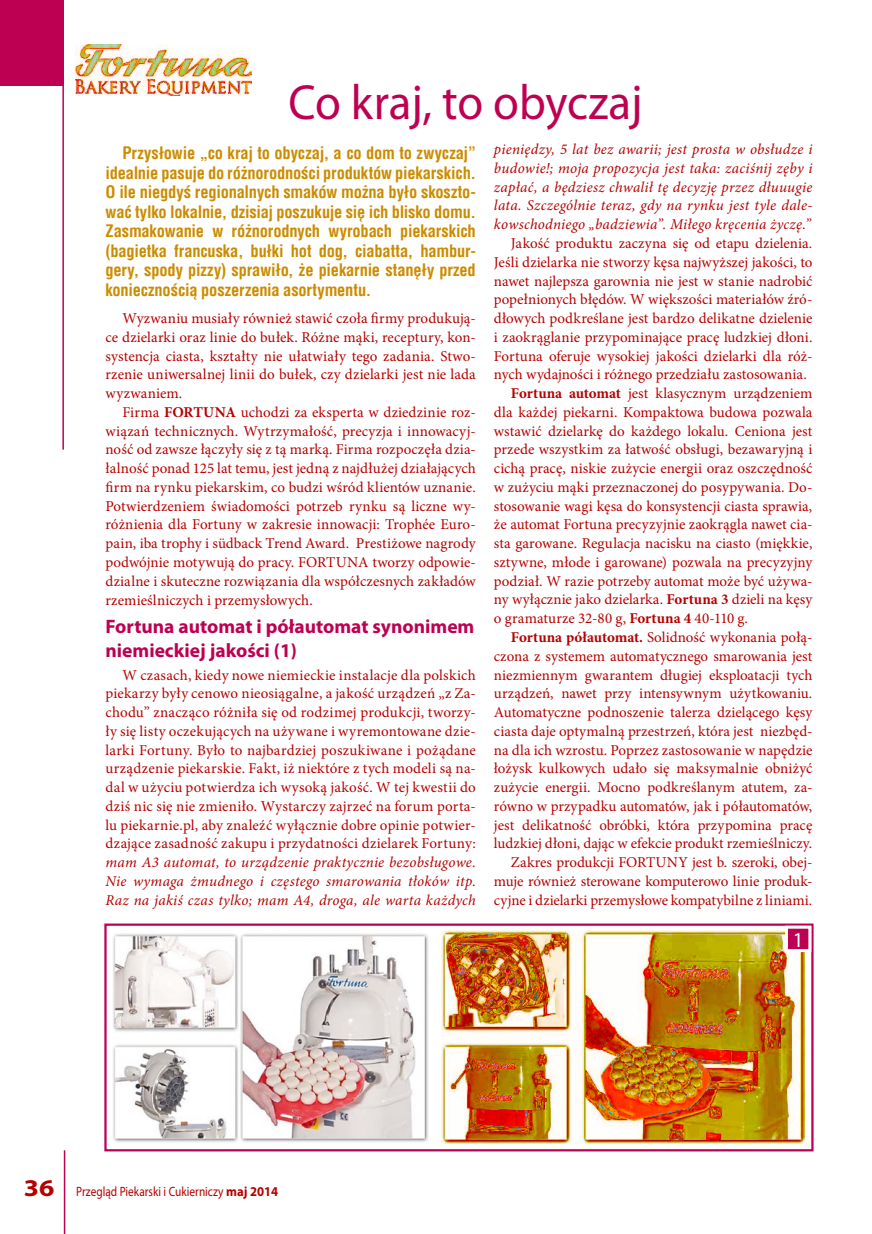
<style>
.page{position:relative;width:872px;height:1234px;background:#fff}
.page>*{position:absolute;margin:0;border:0;box-sizing:border-box;transform-origin:0 0}
.t1{font:49.5px "Myriad Pro";color:#be0052;scale:.95 1}
.t2{font:21.15px "Myriad Pro";color:#fefefd}
.t3{font:700 19.5px/24px "Myriad Pro";color:#be0052}
.t4{font:700 16.5px/19.5px "Switzerland Condensed";letter-spacing:-.01em;color:#cc8c00;text-align:justify}
.t5{font:15px/18.8px "Minion Pro";color:#b60000;text-align:justify}
.t6{font:italic 15px/18.8px "Minion Pro";letter-spacing:.015em;color:#b60000;text-align:justify}
.t7{font:13.5px "Myriad Pro";color:#b60000;scale:.84 1}
.s1{font-weight:700}
.s2{font-weight:700;font-size:24px}
</style>
<div class="page">
<div style="left:104px;top:923px;width:709px;height:228px;border:2px solid #be0052"></div>
<hr style="left:64px;top:1149px;width:1px;height:84px;background:#be0052">
<hr style="left:62px;top:0;width:2px;height:449px;background:#be0052">
<div style="left:0;top:0;width:64px;height:85px;background:#be0052"></div>
<img style="left:113px;top:933px;width:316px;height:209px">
<img style="left:441px;top:930px;width:363px;height:212px">
<div style="left:786px;top:926px;width:24px;height:24px;background:#be0052"></div>
<div style="left:785px;top:925px;width:26px;height:26px;border:3px solid #fefefd"></div>
<img style="left:76px;top:44px;width:175px;height:51px">
<h1 class="t1" style="left:288px;top:72px;width:374px">Co kraj, to obyczaj</h1>
<p class="t4" style="left:105px;top:143px;width:372px;text-indent:17px">Przysłowie „co kraj to obyczaj, a co dom to zwyczaj” idealnie pasuje do różnorodności produktów piekarskich.<br>O ile niegdyś regionalnych smaków można było skoszto&shy;wać tylko lokalnie, dzisiaj poszukuje się ich blisko domu.<br>Zasmakowanie w różnorodnych wyrobach piekarskich (bagietka francuska, bułki hot dog, ciabatta, hambur&shy;gery, spody pizzy) sprawiło, że piekarnie stanęły przed koniecznością poszerzenia asortymentu.</p>
<p class="t5" style="left:105px;top:309px;width:372px;text-indent:17px">Wyzwaniu musiały również stawić czoła firmy produkują&shy;ce dzielarki oraz linie do bułek. Różne mąki, receptury, kon&shy;systencja ciasta, kształty nie ułatwiały tego zadania. Stwo&shy;rzenie uniwersalnej linii do bułek, czy dzielarki jest nie lada wyzwaniem.</p>
<p class="t5" style="left:105px;top:402px;width:372px;text-indent:17px">Firma <span class="s1">FORTUNA</span> uchodzi za eksperta w dziedzinie roz&shy;wiązań technicznych. Wytrzymałość, precyzja i innowacyj&shy;ność od zawsze łączyły się z tą marką. Firma rozpoczęła dzia&shy;łalność ponad 125 lat temu, jest jedną z najdłużej działających firm na rynku piekarskim, co budzi wśród klientów uznanie.<br>Potwierdzeniem świadomości potrzeb rynku są liczne wy&shy;różnienia dla Fortuny w zakresie innowacji: Trophée Euro&shy;pain, iba trophy i südback Trend Award. Prestiżowe nagrody podwójnie motywują do pracy. FORTUNA tworzy odpowie&shy;dzialne i skuteczne rozwiązania dla współczesnych zakładów rzemieślniczych i przemysłowych.</p>
<h3 class="t3" style="left:105px;top:613px;width:370px">Fortuna automat i półautomat synonimem niemieckiej jakości (1)</h3>
<p class="t5" style="left:105px;top:665px;width:372px;text-indent:17px">W czasach, kiedy nowe niemieckie instalacje dla polskich piekarzy były cenowo nieosiągalne, a jakość urządzeń „z Za&shy;chodu” znacząco różniła się od rodzimej produkcji, tworzy&shy;ły się listy oczekujących na używane i wyremontowane dzie&shy;larki Fortuny. Było to najbardziej poszukiwane i pożądane urządzenie piekarskie. Fakt, iż niektóre z tych modeli są na&shy;dal w użyciu potwierdza ich wysoką jakość. W tej kwestii do dziś nic się nie zmieniło. Wystarczy zajrzeć na forum porta&shy;lu piekarnie.pl, aby znaleźć wyłącznie dobre opinie potwier&shy;dzające zasadność zakupu i przydatności dzielarek Fortuny:</p>
<p class="t6" style="left:105px;top:852px;width:372px">mam A3 automat, to urządzenie praktycznie bezobsługowe.<br>Nie wymaga żmudnego i częstego smarowania tłoków itp.<br>Raz na jakiś czas tylko; mam A4, droga, ale warta każdych</p>
<p class="t6" style="left:494px;top:140px;width:320px">pieniędzy, 5 lat bez awarii; jest prosta w obsłudze i budowie!; moja propozycja jest taka: zaciśnij zęby i zapłać, a będziesz chwalił tę decyzję przez dłuuugie lata. Szczególnie teraz, gdy na rynku jest tyle dale&shy;kowschodniego „badziewia”. Miłego kręcenia życzę.”</p>
<p class="t5" style="left:511px;top:234px;width:303px">Jakość produktu zaczyna się od etapu dzielenia.</p>
<p class="t5" style="left:494px;top:252px;width:320px">Jeśli dzielarka nie stworzy kęsa najwyższej jakości, to</p>
<p class="t5" style="left:494px;top:271px;width:320px">nawet najlepsza garownia nie jest w stanie nadrobić</p>
<p class="t5" style="left:494px;top:290px;width:320px">popełnionych błędów. W większości materiałów źró-</p>
<p class="t5" style="left:494px;top:309px;width:320px">dłowych podkreślane jest bardzo delikatne dzielenie</p>
<p class="t5" style="left:494px;top:327px;width:320px">i zaokrąglanie przypominające pracę ludzkiej dłoni.</p>
<p class="t5" style="left:494px;top:346px;width:320px">Fortuna oferuje wysokiej jakości dzielarki dla róż-</p>
<p class="t5" style="left:494px;top:365px;width:314px">nych wydajności i różnego przedziału zastosowania.</p>
<p class="t5" style="left:511px;top:384px;width:303px"><span class="s1">Fortuna automat</span> jest klasycznym urządzeniem</p>
<p class="t5" style="left:494px;top:402px;width:320px">dla każdej piekarni. Kompaktowa budowa pozwala</p>
<p class="t5" style="left:494px;top:421px;width:320px">wstawić dzielarkę do każdego lokalu. Ceniona jest</p>
<p class="t5" style="left:494px;top:440px;width:320px">przede wszystkim za łatwość obsługi, bezawaryjną i</p>
<p class="t5" style="left:494px;top:459px;width:320px">cichą pracę, niskie zużycie energii oraz oszczędność</p>
<p class="t5" style="left:494px;top:477px;width:320px">w zużyciu mąki przeznaczonej do posypywania. Do-</p>
<p class="t5" style="left:494px;top:496px;width:320px">stosowanie wagi kęsa do konsystencji ciasta sprawia,</p>
<p class="t5" style="left:494px;top:515px;width:320px">że automat Fortuna precyzyjnie zaokrągla nawet cia-</p>
<p class="t5" style="left:494px;top:534px;width:320px">sta garowane. Regulacja nacisku na ciasto (miękkie,</p>
<p class="t5" style="left:494px;top:552px;width:320px">sztywne, młode i garowane) pozwala na precyzyjny</p>
<p class="t5" style="left:494px;top:571px;width:320px">podział. W razie potrzeby automat może być używa-</p>
<p class="t5" style="left:494px;top:590px;width:320px">ny wyłącznie jako dzielarka. <span class="s1">Fortuna 3</span> dzieli na kęsy</p>
<p class="t5" style="left:494px;top:609px;width:255px">o gramaturze 32-80 g, <span class="s1">Fortuna 4</span> 40-110 g.</p>
<p class="t5" style="left:511px;top:627px;width:303px"><span class="s1">Fortuna półautomat.</span> Solidność wykonania połą-</p>
<p class="t5" style="left:494px;top:646px;width:320px">czona z systemem automatycznego smarowania jest</p>
<p class="t5" style="left:494px;top:665px;width:320px">niezmiennym gwarantem długiej eksploatacji tych</p>
<p class="t5" style="left:494px;top:684px;width:320px">urządzeń, nawet przy intensywnym użytkowaniu.</p>
<p class="t5" style="left:494px;top:702px;width:320px">Automatyczne podnoszenie talerza dzielącego kęsy</p>
<p class="t5" style="left:494px;top:721px;width:320px">ciasta daje optymalną przestrzeń, która jest niezbęd-</p>
<p class="t5" style="left:494px;top:740px;width:320px">na dla ich wzrostu. Poprzez zastosowanie w napędzie</p>
<p class="t5" style="left:494px;top:759px;width:320px">łożysk kulkowych udało się maksymalnie obniżyć</p>
<p class="t5" style="left:494px;top:777px;width:320px">zużycie energii. Mocno podkreślanym atutem, za-</p>
<p class="t5" style="left:494px;top:796px;width:320px">równo w przypadku automatów, jak i półautomatów,</p>
<p class="t5" style="left:494px;top:815px;width:320px">jest delikatność obróbki, która przypomina pracę</p>
<p class="t5" style="left:494px;top:834px;width:320px">ludzkiej dłoni, dając w efekcie produkt rzemieślniczy.</p>
<p class="t5" style="left:511px;top:852px;width:303px">Zakres produkcji FORTUNY jest b. szeroki, obej-</p>
<p class="t5" style="left:494px;top:871px;width:320px">muje również sterowane komputerowo linie produk-</p>
<p class="t5" style="left:494px;top:890px;width:320px">cyjne i dzielarki przemysłowe kompatybilne z liniami.</p>
<h2 class="t2" style="left:792px;top:926px;width:12px">1</h2>
<p class="t7" style="left:24px;top:1183px;width:304px"><span class="s2">36</span> Przegląd Piekarski i Cukierniczy <span class="s1">maj 2014</span></p>
</div>
